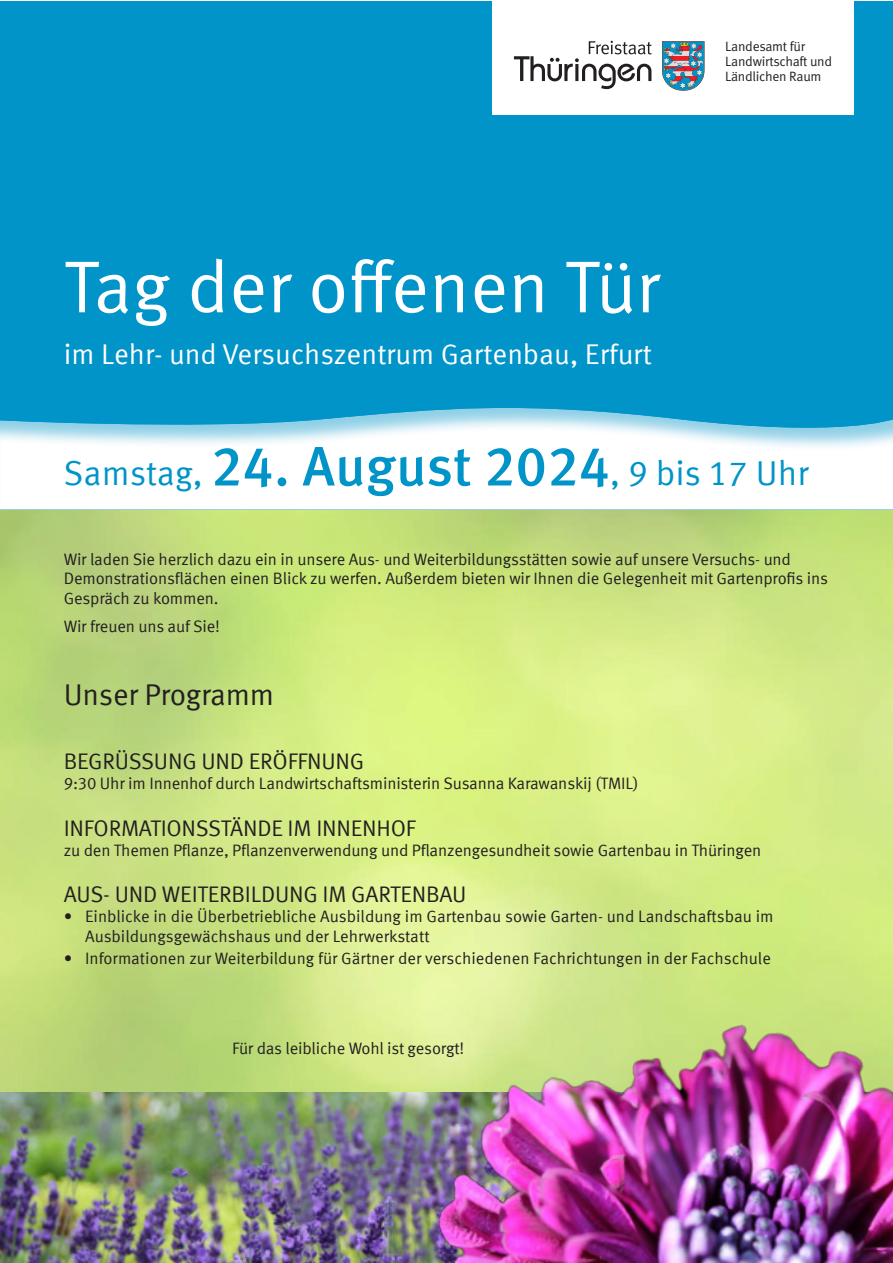
<style>
.page{position:relative;width:893px;height:1263px;background:#fff}
.page>*{position:absolute;margin:0;border:0;box-sizing:border-box;transform-origin:0 0}
.t1{font:73.5px "Meta Offc Pro Norm";color:#fff}
.t2{font:34.5px "Meta Offc Pro Norm";color:#0094c8}
.Text_11pt{font:30px "Meta Offc Pro Norm";letter-spacing:-.01em;color:#231f20}
.t3{font:28.5px "Meta Offc Pro Norm";color:#fff}
.Text_11pt-2{font:22.5px "Meta Offc Pro Norm";letter-spacing:-.01em;color:#231f20}
.Text_11pt-3{font:16.5px/19.8px "Meta Offc Pro Norm";letter-spacing:-.01em;color:#231f20}
.t4{font:13.5px/15px "Meta Offc Pro Norm";letter-spacing:-.025em;color:#231f20}
.s1{font-family:"Meta Offc Pro";font-weight:500;font-size:55.5px}
</style>
<div class="page">
<img style="left:0;top:511px;width:893px;height:582px">
<div style="left:0;top:2px;width:893px;height:508px;background:#0094c8"></div>
<div style="left:492px;top:0;width:362px;height:115px;background:#fff"></div>
<svg style="left:514px;top:41px;width:138px;height:48px"></svg>
<svg style="left:662px;top:41px;width:42px;height:50px;background:#758fa2"></svg>
<div style="left:0;top:408px;width:893px;height:103px;background:#0094c8;opacity:.44"></div>
<img style="left:0;top:1093px;width:411px;height:170px">
<img style="left:411px;top:1022px;width:482px;height:241px">
<p class="t4" style="left:725px;top:38px;width:108px">Landesamt für<br>Landwirtschaft und<br>Ländlichen Raum</p>
<p class="t1" style="left:64px;top:231px;width:597px">Tag der offenen Tür</p>
<p class="t3" style="left:64px;top:332px;width:590px">im Lehr- und Versuchszentrum Gartenbau, Erfurt</p>
<p class="t2" style="left:63px;top:447px;width:747px">Samstag, <span class="s1">24. August 2024</span>, 9 bis 17 Uhr</p>
<p class="Text_11pt-3" style="left:64px;top:548px;width:766px">Wir laden Sie herzlich dazu ein in unsere Aus- und Weiterbildungsstätten sowie auf unsere Versuchs- und<br>Demonstrationsflächen einen Blick zu werfen. Außerdem bieten wir Ihnen die Gelegenheit mit Gartenprofis ins<br>Gespräch zu kommen.</p>
<p class="Text_11pt-3" style="left:64px;top:616px;width:158px">Wir freuen uns auf Sie!</p>
<p class="Text_11pt" style="left:64px;top:672px;width:212px">Unser Programm</p>
<p class="Text_11pt-2" style="left:64px;top:744px;width:302px">BEGRÜSSUNG UND ERÖFFNUNG</p>
<p class="Text_11pt-3" style="left:64px;top:772px;width:576px">9:30 Uhr im Innenhof durch Landwirtschaftsministerin Susanna Karawanskij (TMIL)</p>
<p class="Text_11pt-2" style="left:64px;top:811px;width:354px">INFORMATIONSSTÄNDE IM INNENHOF</p>
<p class="Text_11pt-3" style="left:64px;top:839px;width:699px">zu den Themen Pflanze, Pflanzenverwendung und Pflanzengesundheit sowie Gartenbau in Thüringen</p>
<p class="Text_11pt-2" style="left:64px;top:877px;width:404px">AUS- UND WEITERBILDUNG IM GARTENBAU</p>
<p class="Text_11pt-3" style="left:85px;top:905px;width:690px;text-indent:-21px">• Einblicke in die Überbetriebliche Ausbildung im Gartenbau sowie Garten- und Landschaftsbau im<br>Ausbildungsgewächshaus und der Lehrwerkstatt</p>
<p class="Text_11pt-3" style="left:64px;top:947px;width:709px">• Informationen zur Weiterbildung für Gärtner der verschiedenen Fachrichtungen in der Fachschule</p>
<p class="Text_11pt-3" style="left:232px;top:1038px;width:234px">Für das leibliche Wohl ist gesorgt!</p>
</div>
